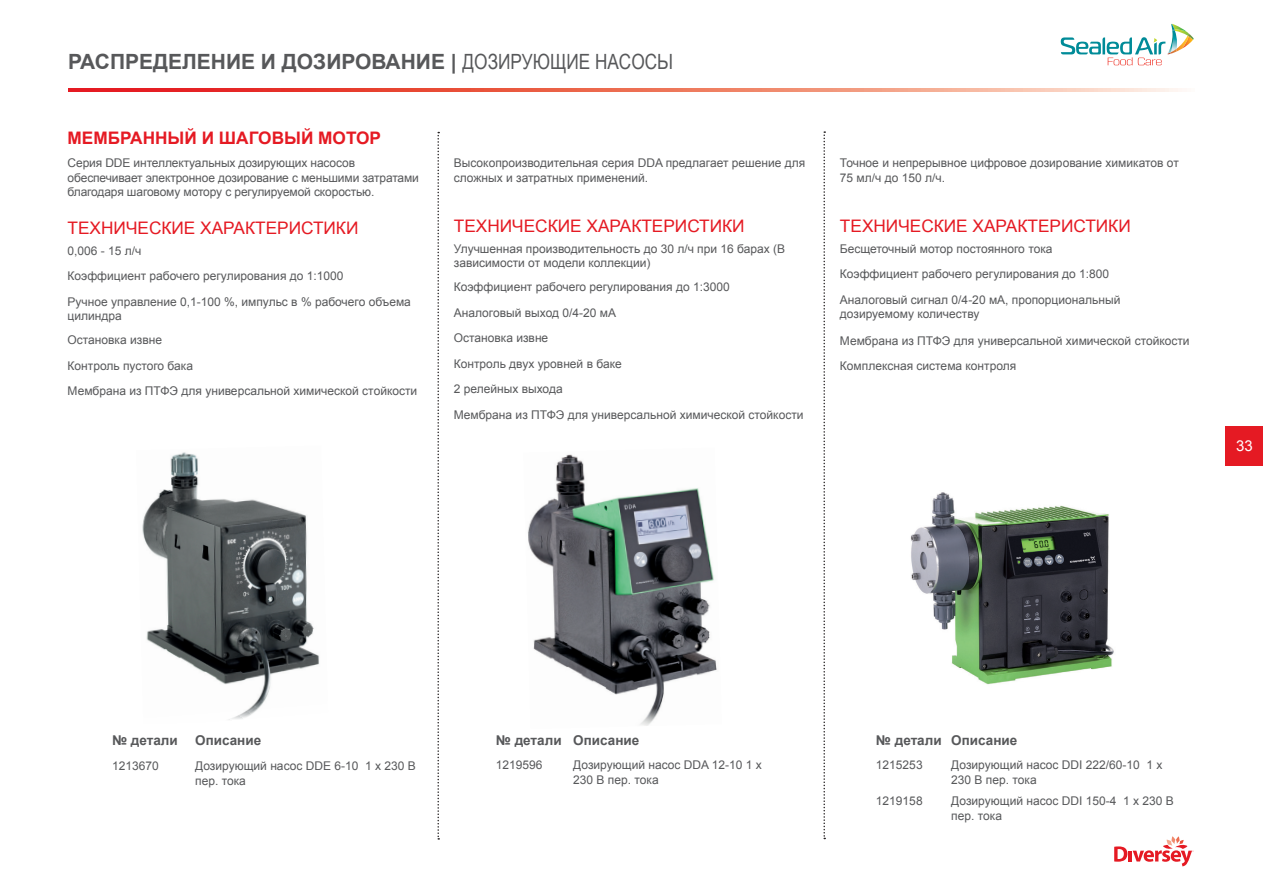
<style>
.page{position:relative;width:1263px;height:893px;background:#fff}
.page>*{position:absolute;margin:0;border:0;box-sizing:border-box;transform-origin:0 0}
.t1{font:700 21px "Arial";color:#57585a}
.t2{font:17.25px "Arial";color:#e51a23}
.t3{font:700 17.25px "Arial";color:#e51a23}
.t4{font:15px "Arial";color:#fff}
.t5{font:700 13.5px "Arial";color:#57585a}
.t6{font:12px/25.5px "Arial";color:#57585a}
.s1{font-family:"Arial Narrow";font-weight:400}
</style>
<div class="page">
<div style="left:1226px;top:426px;width:37px;height:39px;background:#e51a23"></div>
<svg style="left:1061px;top:24px;width:133px;height:41px"></svg>
<svg style="left:1114px;top:836px;width:79px;height:30px"></svg>
<svg style="left:68px;top:88px;width:1114px;height:3px;background:#ee7463"></svg>
<svg style="left:437px;top:132px;width:2px;height:708px"></svg>
<svg style="left:823px;top:131px;width:2px;height:708px"></svg>
<img style="left:528px;top:454px;width:189px;height:272px">
<img style="left:142px;top:452px;width:178px;height:268px">
<img style="left:910px;top:492px;width:204px;height:193px">
<h1 class="t1" style="left:68px;top:48px;width:607px">РАСПРЕДЕЛЕНИЕ И ДОЗИРОВАНИЕ | <span class="s1">ДОЗИРУЮЩИЕ НАСОСЫ</span></h1>
<h2 class="t3" style="left:68px;top:127px;width:315px">МЕМБРАННЫЙ И ШАГОВЫЙ МОТОР</h2>
<p class="t6" style="left:68px;top:156px;width:353px;line-height:14.4px">Серия DDE интеллектуальных дозирующих насосов обеспечивает электронное дозирование с меньшими затратами благодаря шаговому мотору с регулируемой скоростью.</p>
<h2 class="t2" style="left:68px;top:217px;width:292px">ТЕХНИЧЕСКИЕ ХАРАКТЕРИСТИКИ</h2>
<p class="t6" style="left:68px;top:238px;width:345px">0,006 - 15 л/ч<br>Коэффициент рабочего регулирования до 1:1000<br>Ручное управление 0,1-100 %, импульс в % рабочего объема</p>
<p class="t6" style="left:68px;top:304px;width:96px;line-height:24.3px">цилиндра<br>Остановка извне</p>
<p class="t6" style="left:68px;top:353px;width:351px">Контроль пустого бака<br>Мембрана из ПТФЭ для универсальной химической стойкости</p>
<p class="t6" style="left:454px;top:156px;width:353px;line-height:14.4px">Высокопроизводительная серия DDA предлагает решение для сложных и затратных применений.</p>
<h2 class="t2" style="left:454px;top:215px;width:292px">ТЕХНИЧЕСКИЕ ХАРАКТЕРИСТИКИ</h2>
<p class="t6" style="left:454px;top:242px;width:333px;line-height:14.4px">Улучшенная производительность до 30 л/ч при 16 барах (В зависимости от модели коллекции)</p>
<p class="t6" style="left:454px;top:274px;width:351px">Коэффициент рабочего регулирования до 1:3000<br>Аналоговый выход 0/4-20 мА<br>Остановка извне<br>Контроль двух уровней в баке<br>2 релейных выхода<br>Мембрана из ПТФЭ для универсальной химической стойкости</p>
<p class="t6" style="left:840px;top:156px;width:340px;line-height:14.4px">Точное и непрерывное цифровое дозирование химикатов от<br>75 мл/ч до 150 л/ч.</p>
<h2 class="t2" style="left:840px;top:215px;width:292px">ТЕХНИЧЕСКИЕ ХАРАКТЕРИСТИКИ</h2>
<p class="t6" style="left:840px;top:236px;width:282px">Бесщеточный мотор постоянного тока<br>Коэффициент рабочего регулирования до 1:800<br>Аналоговый сигнал 0/4-20 мА, пропорциональный</p>
<p class="t6" style="left:840px;top:301px;width:351px;line-height:26px">дозируемому количеству<br>Мембрана из ПТФЭ для универсальной химической стойкости<br>Комплексная система контроля</p>
<p class="t4" style="left:1236px;top:436px;width:18px">33</p>
<p class="t5" style="left:112px;top:731px;width:67px">№ детали</p>
<p class="t5" style="left:195px;top:731px;width:68px">Описание</p>
<p class="t6" style="left:112px;top:753px;width:48px">1213670</p>
<p class="t6" style="left:195px;top:759px;width:222px;line-height:14.4px">Дозирующий насос DDE 6-10 1 x 230 В пер. тока</p>
<p class="t5" style="left:496px;top:731px;width:145px">№ детали Описание</p>
<p class="t6" style="left:496px;top:752px;width:48px">1219596</p>
<p class="t6" style="left:573px;top:758px;width:190px;line-height:14.4px">Дозирующий насос DDA 12-10 1 x<br>230 В пер. тока</p>
<p class="t5" style="left:876px;top:731px;width:143px">№ детали Описание</p>
<p class="t6" style="left:876px;top:752px;width:48px">1215253</p>
<p class="t6" style="left:951px;top:758px;width:213px;line-height:14.4px">Дозирующий насос DDI 222/60-10 1 x<br>230 В пер. тока</p>
<p class="t6" style="left:876px;top:789px;width:48px">1219158</p>
<p class="t6" style="left:951px;top:794px;width:224px;line-height:14.4px">Дозирующий насос DDI 150-4 1 x 230 В пер. тока</p>
</div>
